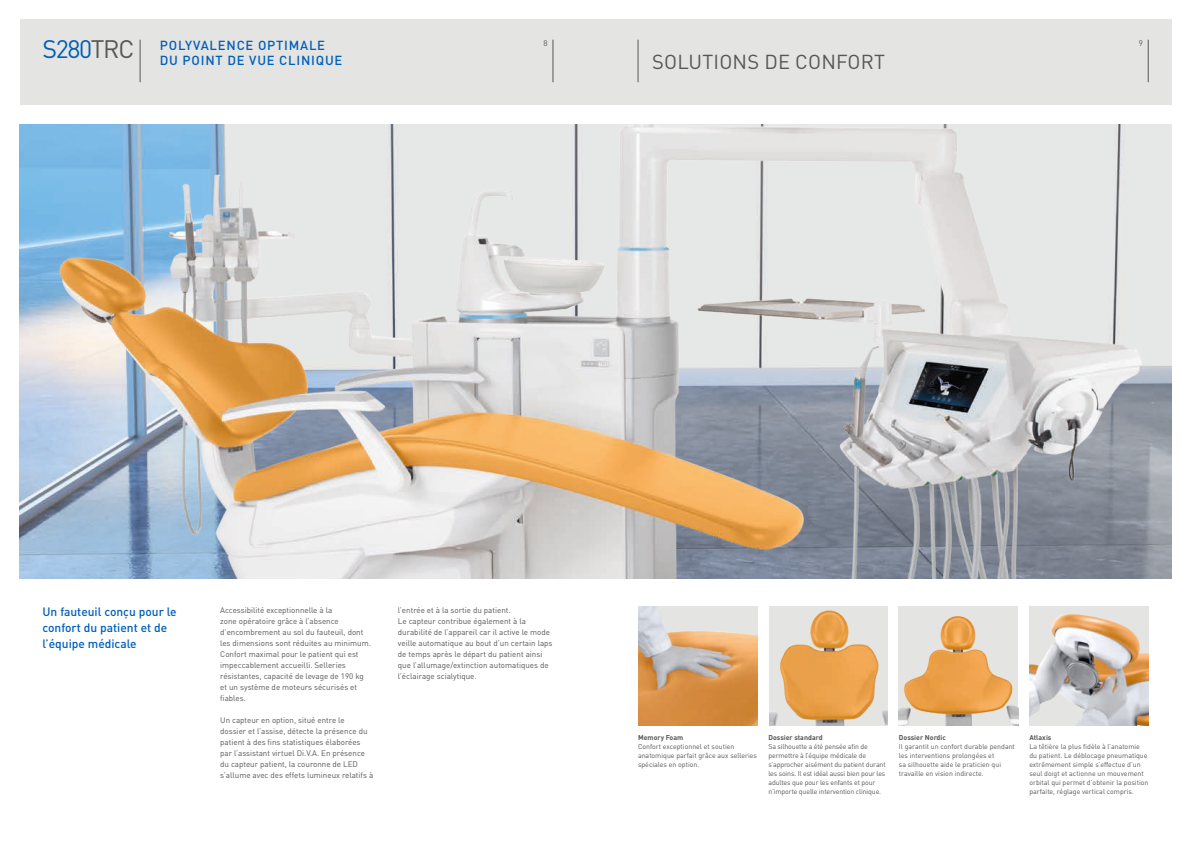
<style>
.page{position:relative;width:1191px;height:842px;background:#fff}
.page>*{position:absolute;margin:0;border:0;box-sizing:border-box;transform-origin:0 0}
.t1{font:20px "DIN Pro";letter-spacing:.01em;color:#575756}
.t2{font:500 13px "DIN Pro";letter-spacing:.06em;color:#005fb9}
.t3{font:500 12px/16px "DIN Pro";color:#005fb9}
.t4{font:8px/11px "DIN Pro";color:#575756}
.t5{font:7px/9px "DIN Pro";color:#575756}
.t6{font:7px/9px "DIN Pro";letter-spacing:-.02em;color:#575756}
.t7{font:700 7px "DIN Pro";color:#575756}
.s1{font-weight:400;font-size:25px}
.s2{font-weight:400;font-size:25px;color:#575756}
</style>
<div class="page">
<img style="left:20px;top:125px;width:1151px;height:453px">
<div style="left:20px;top:20px;width:1151px;height:85px;background:#e4e4e3"></div>
<hr style="left:553px;top:40px;width:1px;height:42px;background:#575756">
<hr style="left:1148px;top:40px;width:1px;height:42px;background:#575756">
<hr style="left:638px;top:40px;width:1px;height:42px;background:#575756">
<hr style="left:140px;top:40px;width:1px;height:42px;background:#575756">
<img style="left:638px;top:607px;width:119px;height:119px">
<img style="left:1029px;top:607px;width:119px;height:119px">
<img style="left:769px;top:607px;width:118px;height:119px">
<img style="left:899px;top:607px;width:119px;height:119px">
<h2 class="t2" style="left:43px;top:36px;width:284px"><span class="s1">S280</span><span class="s2">TRC</span> POLYVALENCE OPTIMALE</h2>
<p class="t4" style="left:543px;top:37px;width:6px">8</p>
<p class="t4" style="left:1138px;top:37px;width:6px">9</p>
<h2 class="t2" style="left:160px;top:52px;width:184px">DU POINT DE VUE CLINIQUE</h2>
<h1 class="t1" style="left:652px;top:48px;width:234px">SOLUTIONS DE CONFORT</h1>
<h3 class="t3" style="left:43px;top:603px;width:136px">Un fauteuil conçu pour le confort du patient et de l’équipe médicale</h3>
<p class="t4" style="left:220px;top:604px;width:152px">Accessibilité exceptionnelle à la<br>zone opératoire grâce à l’absence d’encombrement au sol du fauteuil, dont les dimensions sont réduites au minimum.<br>Confort maximal pour le patient qui est impeccablement accueilli. Selleries résistantes, capacité de levage de 190 kg et un système de moteurs sécurisés et fiables.</p>
<p class="t4" style="left:220px;top:714px;width:155px">Un capteur en option, situé entre le<br>dossier et l’assise, détecte la présence du patient à des fins statistiques élaborées par l’assistant virtuel Di.V.A. En présence du capteur patient, la couronne de LED s’allume avec des effets lumineux relatifs à</p>
<p class="t4" style="left:398px;top:604px;width:156px">l’entrée et à la sortie du patient.<br>Le capteur contribue également à la durabilité de l’appareil car il active le mode veille automatique au bout d’un certain laps de temps après le départ du patient ainsi que l’allumage/extinction automatiques de l’éclairage scialytique.</p>
<p class="t7" style="left:638px;top:732px;width:47px">Memory Foam</p>
<p class="t5" style="left:638px;top:741px;width:121px">Confort exceptionnel et soutien anatomique parfait grâce aux selleries spéciales en option.</p>
<p class="t7" style="left:768px;top:732px;width:56px">Dossier standard</p>
<p class="t6" style="left:768px;top:741px;width:119px">Sa silhouette a été pensée afin de permettre à l’équipe médicale de s’approcher aisément du patient durant les soins. Il est idéal aussi bien pour les adultes que pour les enfants et pour n’importe quelle intervention clinique.</p>
<p class="t7" style="left:899px;top:732px;width:48px">Dossier Nordic</p>
<p class="t5" style="left:899px;top:741px;width:117px">Il garantit un confort durable pendant les interventions prolongées et<br>sa silhouette aide le praticien qui travaille en vision indirecte.</p>
<p class="t7" style="left:1029px;top:732px;width:24px">Atlaxis</p>
<p class="t5" style="left:1029px;top:741px;width:121px">La têtière la plus fidèle à l’anatomie du patient. Le déblocage pneumatique extrêmement simple s’effectue d’un seul doigt et actionne un mouvement orbital qui permet d’obtenir la position parfaite, réglage vertical compris.</p>
</div>
